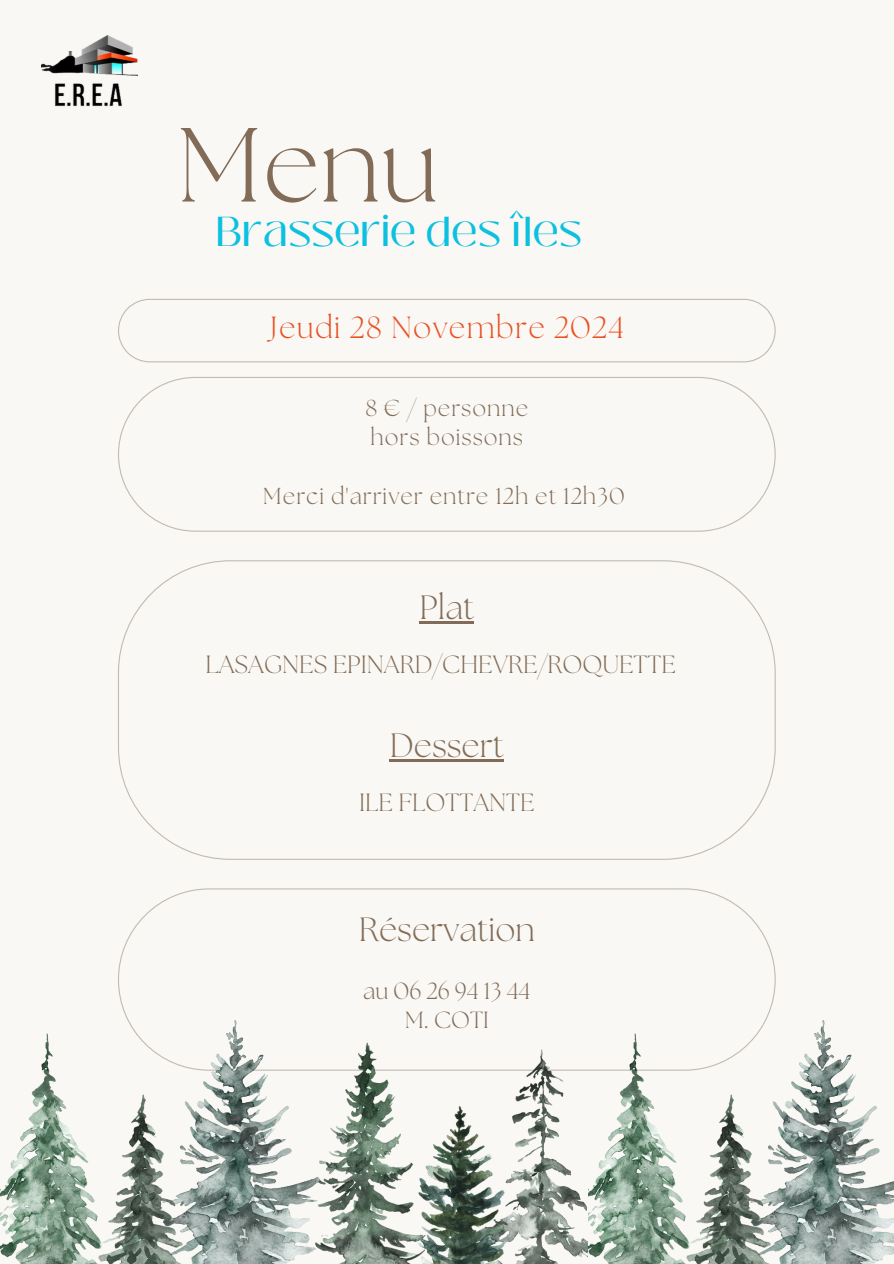
<style>
.page{position:relative;width:894px;height:1264px;background:#fff}
.page>*{position:absolute;margin:0;border:0;box-sizing:border-box;transform-origin:0 0}
.t1{font:300 105px "The Seasons";color:#826c58}
.t2{font:41.7px "Black Mango";color:#0cc0df}
.t3{font:300 33.6px "The Seasons";color:#826c58}
.t4{font:300 30.6px "The Seasons";letter-spacing:.04em;color:#ea5124}
.t5{font:300 24.9px "The Seasons";color:#826c58}
.t6{font:300 23.4px "The Seasons";color:#826c58}
.t7{font:300 23.1px "The Seasons";letter-spacing:.04em;color:#826c58}
</style>
<div class="page">
<div style="left:0;top:0;width:893px;height:1263px;background:#f9f8f4"></div>
<svg style="left:118px;top:888px;width:657px;height:132px"></svg>
<svg style="left:118px;top:377px;width:657px;height:154px"></svg>
<svg style="left:118px;top:560px;width:657px;height:299px"></svg>
<img style="left:41px;top:35px;width:96px;height:72px">
<svg style="left:118px;top:299px;width:657px;height:63px"></svg>
<hr style="left:419px;top:621px;width:55px;height:2px;background:#826c58">
<hr style="left:389px;top:759px;width:114px;height:2px;background:#826c58">
<img style="left:0;top:1020px;width:893px;height:243px">
<h3 class="t1" style="left:176px;top:117px;width:265px">Menu</h3>
<h4 class="t2" style="left:215px;top:200px;width:368px">Brasserie des îles</h4>
<h3 class="t4" style="left:269px;top:313px;width:356px">Jeudi 28 Novembre 2024</h3>
<h1 class="t7" style="left:365px;top:397px;width:164px">8 € / personne</h1>
<h2 class="t7" style="left:370px;top:427px;width:154px">hors boissons</h2>
<h3 class="t7" style="left:263px;top:485px;width:363px">Merci d'arriver entre 12h et 12h30</h3>
<p class="t3" style="left:419px;top:592px;width:56px">Plat</p>
<p class="t5" style="left:205px;top:653px;width:472px">LASAGNES EPINARD/CHEVRE/ROQUETTE</p>
<h3 class="t3" style="left:389px;top:729px;width:115px">Dessert</h3>
<h4 class="t5" style="left:359px;top:791px;width:177px">ILE FLOTTANTE</h4>
<p class="t3" style="left:358px;top:913px;width:177px">Réservation</p>
<p class="t6" style="left:363px;top:979px;width:169px">au 06 26 94 13 44</p>
<p class="t6" style="left:404px;top:1009px;width:86px">M. COTI</p>
</div>
